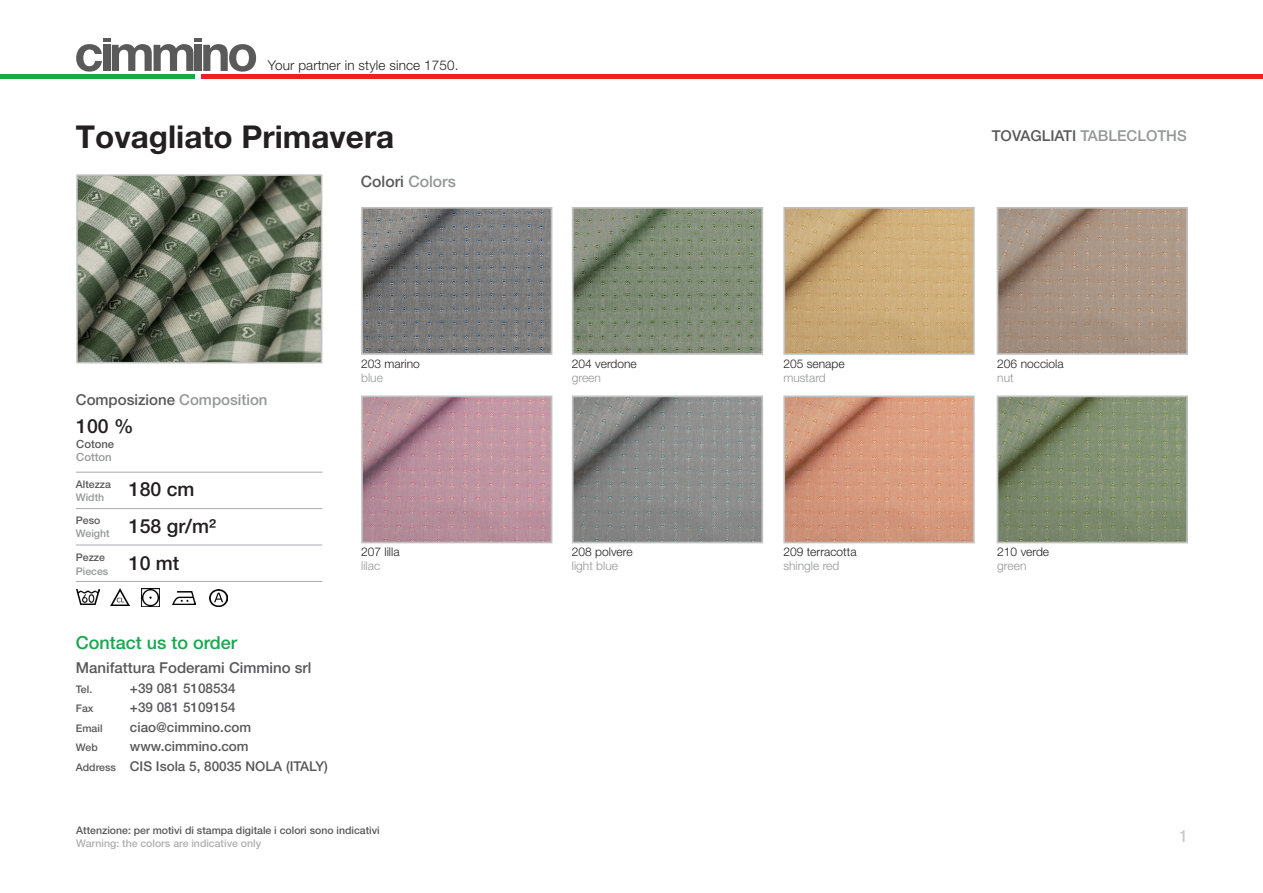
<style>
.page{position:relative;width:1263px;height:893px;background:#fff}
.page>*{position:absolute;margin:0;border:0;box-sizing:border-box;transform-origin:0 0}
.titolo_articolo{font:700 31.5px "Helvetica Neue LT Pro";color:#241f21}
.composizione_articol{font:500 19.5px "Helvetica Neue LT Pro";color:#231f20}
.composizione_articol-2{font:500 18px "Helvetica Neue LT Pro";color:#1aa64f}
.Numeri_pagine{font:condensed 16.5px "Helvetica Neue LT Pro";color:#cbc8c9}
.composizione_articol-3{font:500 15.75px "Helvetica Neue LT Pro";color:#59595b}
.composizione_articol-4{font:500 15px "Helvetica Neue LT Pro";color:#59595b}
.composizione_articol-5{font:500 15px "Helvetica Neue LT Pro";color:#959696}
.composizione_articol-6{font:500 13.5px "Helvetica Neue LT Pro";color:#59595b}
.t1{font:300 13.5px "Helvetica Neue LT Pro";letter-spacing:.01em;color:#231f20}
.didascalie{font:300 12px "Helvetica Neue LT Pro";color:#231f20}
.didascalie-2{font:300 12px "Helvetica Neue LT Pro";color:#959696}
.composizione_articol-7{font:500 11.25px "Helvetica Neue LT Pro";color:#59595b}
.composizione_articol-8{font:500 11.25px "Helvetica Neue LT Pro";color:#959696}
.composizione_articol-9{font:500 10.5px "Helvetica Neue LT Pro";color:#59595b}
.composizione_articol-10{font:500 10.5px "Helvetica Neue LT Pro";color:#b0afaf}
.composizione_articol-11{font:500 10.5px "Helvetica Neue LT Pro";color:#959696}
.s1{color:#959696}
.s2{font-size:10.5px}
.s3{color:#59595b}
</style>
<div class="page">
<svg style="left:76px;top:38px;width:180px;height:34px"></svg>
<div style="left:202px;top:74px;width:1061px;height:5px;background:#ee2026"></div>
<div style="left:0;top:74px;width:195px;height:5px;background:#1aa64f"></div>
<img style="left:79px;top:177px;width:240px;height:183px">
<div style="left:76px;top:174px;width:246px;height:189px;border:2px solid #c0c0c0"></div>
<img style="left:364px;top:210px;width:185px;height:142px">
<div style="left:361px;top:207px;width:191px;height:148px;border:2px solid #c0c0c0"></div>
<img style="left:575px;top:210px;width:185px;height:142px">
<div style="left:572px;top:207px;width:191px;height:148px;border:2px solid #c0c0c0"></div>
<img style="left:786px;top:210px;width:186px;height:142px">
<div style="left:783px;top:207px;width:192px;height:148px;border:2px solid #c0c0c0"></div>
<img style="left:1000px;top:210px;width:185px;height:142px">
<div style="left:997px;top:207px;width:191px;height:148px;border:2px solid #c0c0c0"></div>
<img style="left:364px;top:398px;width:185px;height:142px">
<div style="left:361px;top:395px;width:191px;height:148px;border:2px solid #c0c0c0"></div>
<img style="left:575px;top:398px;width:185px;height:142px">
<div style="left:572px;top:395px;width:191px;height:148px;border:2px solid #c0c0c0"></div>
<img style="left:786px;top:398px;width:186px;height:142px">
<div style="left:783px;top:395px;width:192px;height:148px;border:2px solid #c0c0c0"></div>
<img style="left:1000px;top:398px;width:185px;height:142px">
<div style="left:997px;top:395px;width:191px;height:148px;border:2px solid #c0c0c0"></div>
<hr style="left:76px;top:581px;width:246px;height:1px;background:#a8a9ad">
<hr style="left:76px;top:472px;width:246px;height:1px;background:#a8a9ad">
<hr style="left:76px;top:545px;width:246px;height:1px;background:#a8a9ad">
<hr style="left:76px;top:508px;width:246px;height:1px;background:#a8a9ad">
<img style="left:110px;top:589px;width:19px;height:16px">
<img style="left:172px;top:591px;width:24px;height:13px">
<img style="left:210px;top:589px;width:17px;height:17px">
<img style="left:77px;top:590px;width:22px;height:14px">
<img style="left:141px;top:588px;width:18px;height:19px">
<p class="t1" style="left:268px;top:57px;width:192px">Your partner in style since 1750.</p>
<p class="titolo_articolo" style="left:76px;top:117px;width:320px">Tovagliato Primavera</p>
<p class="composizione_articol-3" style="left:361px;top:172px;width:97px">Colori <span class="s1">Colors</span></p>
<p class="composizione_articol-4" style="left:76px;top:391px;width:193px">Composizione <span class="s1">Composition</span></p>
<p class="composizione_articol" style="left:76px;top:414px;width:59px">100 %</p>
<p class="composizione_articol-7" style="left:76px;top:437px;width:39px">Cotone</p>
<p class="composizione_articol-8" style="left:76px;top:450px;width:37px">Cotton</p>
<p class="composizione_articol-9" style="left:76px;top:478px;width:37px">Altezza</p>
<p class="composizione_articol-11" style="left:76px;top:491px;width:30px">Width</p>
<p class="composizione_articol-9" style="left:76px;top:514px;width:26px">Peso</p>
<p class="composizione_articol-11" style="left:76px;top:527px;width:35px">Weight</p>
<p class="composizione_articol-9" style="left:76px;top:551px;width:31px">Pezze</p>
<p class="composizione_articol-11" style="left:76px;top:565px;width:34px">Pieces</p>
<p class="composizione_articol" style="left:129px;top:478px;width:67px">180 cm</p>
<p class="composizione_articol" style="left:129px;top:514px;width:89px">158 gr/m²</p>
<p class="composizione_articol" style="left:129px;top:551px;width:52px">10 mt</p>
<p class="composizione_articol-2" style="left:76px;top:631px;width:163px">Contact us to order</p>
<p class="composizione_articol-4" style="left:76px;top:659px;width:237px">Manifattura Foderami Cimmino srl</p>
<p class="composizione_articol-9" style="left:76px;top:683px;width:18px">Tel.</p>
<p class="composizione_articol-6" style="left:130px;top:680px;width:107px">+39 081 5108534</p>
<p class="composizione_articol-9" style="left:76px;top:702px;width:19px">Fax</p>
<p class="composizione_articol-6" style="left:130px;top:700px;width:107px">+39 081 5109154</p>
<p class="composizione_articol-9" style="left:76px;top:722px;width:28px">Email</p>
<p class="composizione_articol-6" style="left:130px;top:719px;width:123px">ciao@cimmino.com</p>
<p class="composizione_articol-9" style="left:76px;top:741px;width:23px">Web</p>
<p class="composizione_articol-6" style="left:130px;top:739px;width:120px">www.cimmino.com</p>
<p class="composizione_articol-6" style="left:76px;top:758px;width:254px"><span class="s2">Address</span> CIS Isola 5, 80035 NOLA (ITALY)</p>
<p class="didascalie" style="left:361px;top:356px;width:60px">203 marino</p>
<p class="didascalie-2" style="left:361px;top:370px;width:23px">blue</p>
<p class="didascalie" style="left:361px;top:544px;width:40px">207 lilla</p>
<p class="didascalie-2" style="left:361px;top:559px;width:21px">lilac</p>
<p class="composizione_articol-9" style="left:76px;top:824px;width:305px">Attenzione: per motivi di stampa digitale i colori sono indicativi</p>
<p class="composizione_articol-10" style="left:76px;top:837px;width:186px">Warning: the colors are indicative only</p>
<p class="didascalie" style="left:572px;top:356px;width:66px">204 verdone</p>
<p class="didascalie-2" style="left:572px;top:370px;width:31px">green</p>
<p class="didascalie" style="left:572px;top:544px;width:62px">208 polvere</p>
<p class="didascalie-2" style="left:572px;top:559px;width:48px">light blue</p>
<p class="didascalie" style="left:783px;top:356px;width:63px">205 senape</p>
<p class="didascalie-2" style="left:783px;top:370px;width:44px">mustard</p>
<p class="didascalie" style="left:783px;top:544px;width:75px">209 terracotta</p>
<p class="didascalie-2" style="left:783px;top:559px;width:58px">shingle red</p>
<p class="composizione_articol-5" style="left:992px;top:126px;width:197px"><span class="s3">TOVAGLIATI</span> TABLECLOTHS</p>
<p class="didascalie" style="left:997px;top:356px;width:68px">206 nocciola</p>
<p class="didascalie-2" style="left:997px;top:370px;width:18px">nut</p>
<p class="didascalie" style="left:997px;top:544px;width:53px">210 verde</p>
<p class="didascalie-2" style="left:997px;top:559px;width:31px">green</p>
<p class="Numeri_pagine" style="left:1179px;top:827px;width:9px">1</p>
</div>
